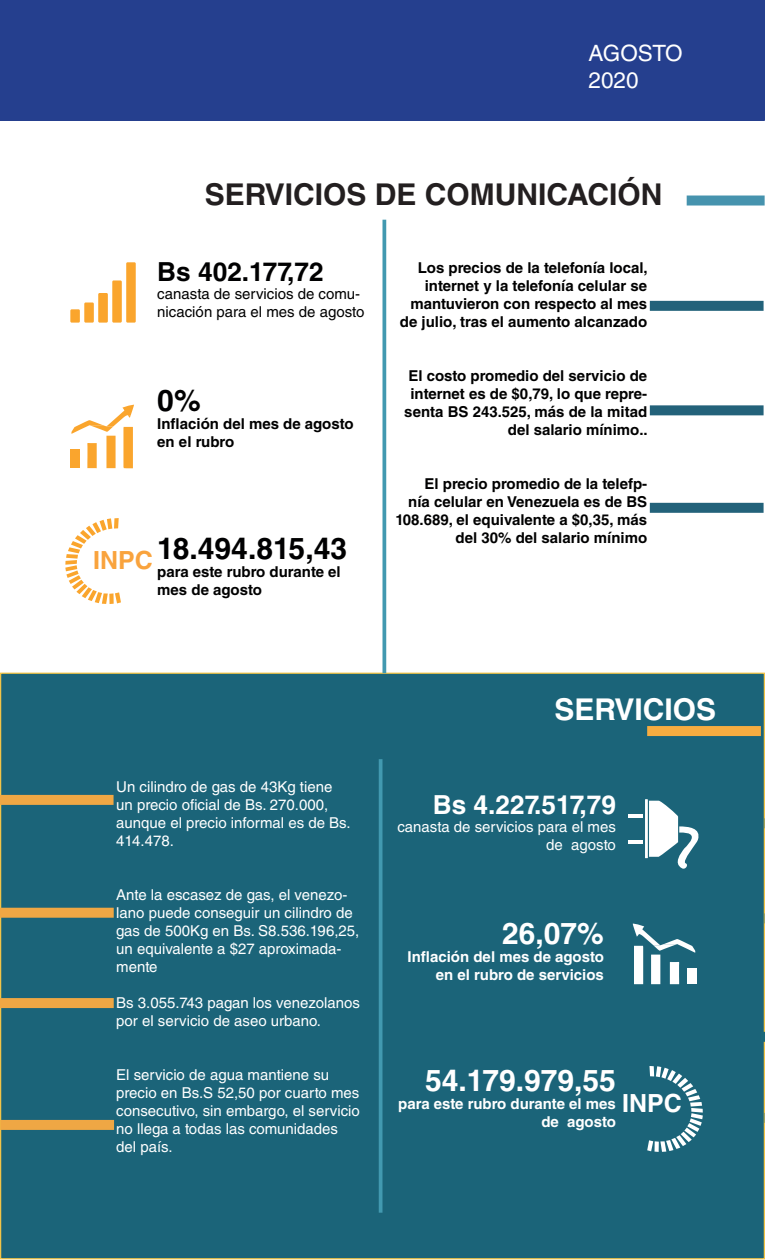
<style>
.page{position:relative;width:765px;height:1260px;background:#fff}
.page>*{position:absolute;margin:0;border:0;box-sizing:border-box;transform-origin:0 0}
.t1{font:700 30px "Helvetica LT Std";color:#fff}
.t2{font:700 30px "Helvetica LT Std";color:#231f20}
.t3{font:700 30px "Helvetica LT Std";color:#000001}
.t4{font:700 26.25px "Helvetica LT Std";color:#fff}
.t5{font:700 26.25px "Helvetica LT Std";color:#000001}
.t6{font:700 25px "Helvetica LT Std";color:#f9a33d}
.t7{font:700 25px "Helvetica LT Std";color:#fff}
.t8{font:22.5px/27px "Helvetica LT Std";color:#fff}
.t9{font:15px/18px "Helvetica LT Std";color:#fff}
.t10{font:700 15px/18px "Helvetica LT Std";color:#000001;text-align:right}
.t11{font:700 15px/18px "Helvetica LT Std";color:#fff;text-align:right}
.t12{font:15px/18px "Helvetica LT Std";color:#000001}
</style>
<div class="page">
<div style="left:1px;top:673px;width:763px;height:586px;background:#1b6479"></div>
<div style="left:647px;top:726px;width:114px;height:10px;background:#f6ac40"></div>
<div style="left:0;top:0;width:765px;height:120px;background:#253f8e"></div>
<div style="left:687px;top:196px;width:78px;height:10px;background:#4693ae"></div>
<svg style="left:382px;top:220px;width:4px;height:453px;background:#59a5b9"></svg>
<hr style="left:379px;top:759px;width:3px;height:454px;background:#4299b0">
<svg style="left:71px;top:405px;width:63px;height:63px"></svg>
<div style="left:70px;top:449px;width:10px;height:19px;background:#faa52d"></div>
<svg style="left:633px;top:924px;width:62px;height:60px"></svg>
<div style="left:687px;top:968px;width:9px;height:16px;background:#fff"></div>
<svg style="left:65px;top:518px;width:56px;height:86px"></svg>
<svg style="left:647px;top:1066px;width:56px;height:86px"></svg>
<div style="left:650px;top:301px;width:114px;height:10px;background:#23627a"></div>
<div style="left:650px;top:405px;width:114px;height:10px;background:#23627a"></div>
<div style="left:650px;top:503px;width:114px;height:10px;background:#23627a"></div>
<div style="left:0;top:795px;width:114px;height:10px;background:#efa744"></div>
<div style="left:0;top:998px;width:114px;height:10px;background:#efa744"></div>
<div style="left:0;top:1120px;width:114px;height:10px;background:#efa744"></div>
<div style="left:0;top:908px;width:114px;height:10px;background:#efa744"></div>
<hr style="left:628px;top:814px;width:15px;height:4px;background:#fff">
<hr style="left:628px;top:840px;width:15px;height:4px;background:#fff">
<svg style="left:645px;top:799px;width:54px;height:70px"></svg>
<svg style="left:70px;top:262px;width:66px;height:61px"></svg>
<svg style="left:764px;top:120px;width:1px;height:86px"></svg>
<hr style="left:761px;top:1032px;width:4px;height:10px;background:#1b6879">
<p class="t8" style="left:589px;top:40px;width:96px">AGOSTO<br>2020</p>
<p class="t2" style="left:205px;top:176px;width:459px">SERVICIOS DE COMUNICACIÓN</p>
<p class="t5" style="left:157px;top:256px;width:168px">Bs 402.177,72</p>
<p class="t12" style="left:157px;top:285px;width:209px">canasta de servicios de comu&shy;nicación para el mes de agosto</p>
<p class="t3" style="left:157px;top:382px;width:45px">0%</p>
<p class="t10" style="left:157px;top:414px;width:198px;text-align:left">Inflación del mes de agosto en el rubro</p>
<p class="t3" style="left:157px;top:530px;width:191px">18.494.815,43</p>
<p class="t10" style="left:157px;top:562px;width:185px;text-align:left">para este rubro durante el mes de agosto</p>
<p class="t6" style="left:93px;top:545px;width:61px">INPC</p>
<p class="t10" style="left:400px;top:258px;width:249px">Los precios de la telefonía local, internet y la telefonía celular se mantuvieron con respecto al mes de julio, tras el aumento alcanzado</p>
<p class="t10" style="left:404px;top:366px;width:245px">El costo promedio del servicio de internet es de $0,79, lo que repre&shy;senta BS 243.525, más de la mitad del salario mínimo..</p>
<p class="t10" style="left:395px;top:474px;width:253px">El precio promedio de la telefp-<br>nía celular en Venezuela es de BS<br>108.689, el equivalente a $0,35, más del 30% del salario mínimo</p>
<p class="t9" style="left:116px;top:777px;width:236px">Un cilindro de gas de 43Kg tiene un precio oficial de Bs. 270.000, aunque el precio informal es de Bs.<br>414.478.</p>
<p class="t9" style="left:116px;top:885px;width:245px">Ante la escasez de gas, el venezo&shy;lano puede conseguir un cilindro de gas de 500Kg en Bs. S8.536.196,25, un equivalente a $27 aproximada&shy;mente</p>
<p class="t9" style="left:116px;top:993px;width:245px">Bs 3.055.743 pagan los venezolanos por el servicio de aseo urbano.</p>
<p class="t9" style="left:116px;top:1065px;width:245px">El servicio de agua mantiene su precio en Bs.S 52,50 por cuarto mes consecutivo, sin embargo, el servicio no llega a todas las comunidades del país.</p>
<p class="t1" style="left:554px;top:692px;width:163px">SERVICIOS</p>
<p class="t4" style="left:433px;top:788px;width:185px">Bs 4.227.517,79</p>
<p class="t9" style="left:397px;top:817px;width:220px;text-align:right">canasta de servicios para el mes de agosto</p>
<p class="t1" style="left:502px;top:915px;width:103px">26,07%</p>
<p class="t11" style="left:408px;top:947px;width:198px">Inflación del mes de agosto en el rubro de servicios</p>
<p class="t1" style="left:425px;top:1063px;width:192px">54.179.979,55</p>
<p class="t11" style="left:398px;top:1095px;width:219px">para este rubro durante el mes de agosto</p>
<p class="t7" style="left:622px;top:1088px;width:61px">INPC</p>
</div>
